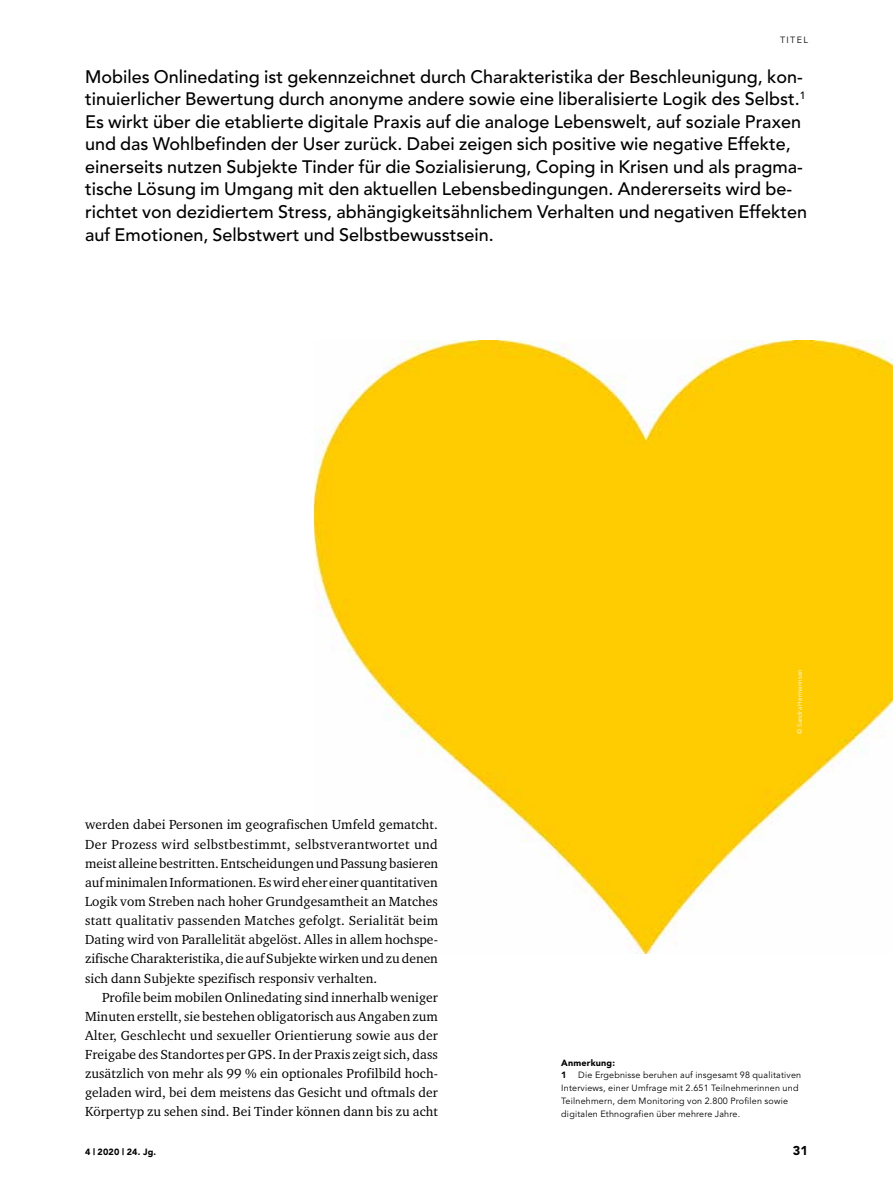
<style>
.page{position:relative;width:893px;height:1191px;background:#fff}
.page>*{position:absolute;margin:0;border:0;box-sizing:border-box;transform-origin:0 0}
.t1{font:500 18px/22.5px "Avenir";color:#000}
.t2{font:13.5px/19.2px "Charter BT";letter-spacing:.005em;color:#000;text-align:justify}
.t3{font:900 12.75px "Avenir";color:#000}
.t4{font:9px/12.8px "Avenir";letter-spacing:.02em;color:#000}
.t5{font:900 9px/12.8px "Avenir";letter-spacing:.02em;color:#000}
.t6{font:6.3px "Avenir";letter-spacing:.005em;color:#fff}
</style>
<div class="page">
<img style="left:315px;top:340px;width:578px;height:613px">
<p class="t4" style="left:780px;top:33px;width:29px">TITEL</p>
<p class="t1" style="left:85px;top:66px;width:724px">Mobiles Onlinedating ist gekennzeichnet durch Charakteristika der Beschleunigung, kon&shy;tinuierlicher Bewertung durch anonyme andere sowie eine liberalisierte Logik des Selbst.<sup>1<br></sup>Es wirkt über die etablierte digitale Praxis auf die analoge Lebenswelt, auf soziale Praxen und das Wohlbefinden der User zurück. Dabei zeigen sich positive wie negative Effekte, einerseits nutzen Subjekte Tinder für die Sozialisierung, Coping in Krisen und als pragma&shy;tische Lösung im Umgang mit den aktuellen Lebensbedingungen. Andererseits wird be&shy;richtet von dezidiertem Stress, abhängigkeitsähnlichem Verhalten und negativen Effekten auf Emotionen, Selbstwert und Selbstbewusstsein.</p>
<p class="t2" style="left:85px;top:815px;width:355px">werden dabei Personen im geografischen Umfeld gematcht.<br>Der Prozess wird selbstbestimmt, selbstverantwortet und meist alleine bestritten. Entscheidungen und Passung basieren auf minimalen Informationen. Es wird eher einer quantitativen Logik vom Streben nach hoher Grundgesamtheit an Matches statt qualitativ passenden Matches gefolgt. Serialität beim Dating wird von Parallelität abgelöst. Alles in allem hochspe&shy;zifische Charakteristika, die auf Subjekte wirken und zu denen sich dann Subjekte spezifisch responsiv verhalten.</p>
<p class="t2" style="left:85px;top:987px;width:354px;text-indent:17px">Profile beim mobilen Onlinedating sind innerhalb weniger Minuten erstellt, sie bestehen obligatorisch aus Angaben zum Alter, Geschlecht und sexueller Orientierung sowie aus der Freigabe des Standortes per GPS. In der Praxis zeigt sich, dass zusätzlich von mehr als 99 % ein optionales Profilbild hoch&shy;geladen wird, bei dem meistens das Gesicht und oftmals der Körpertyp zu sehen sind. Bei Tinder können dann bis zu acht</p>
<p class="t6" style="left:796px;top:733px;width:66px;rotate:-90deg">© Sandra Hermannsen</p>
<p class="t5" style="left:561px;top:1056px;width:55px">Anmerkung:<br>1</p>
<p class="t4" style="left:561px;top:1069px;width:241px;text-indent:17px">Die Ergebnisse beruhen auf insgesamt 98 qualitativen Interviews, einer Umfrage mit 2.651 Teilnehmerinnen und Teilnehmern, dem Monitoring von 2.800 Profilen sowie digitalen Ethnografien über mehrere Jahre.</p>
<p class="t5" style="left:85px;top:1145px;width:73px">4 | 2020 | 24. Jg.</p>
<p class="t3" style="left:793px;top:1142px;width:17px">31</p>
</div>
